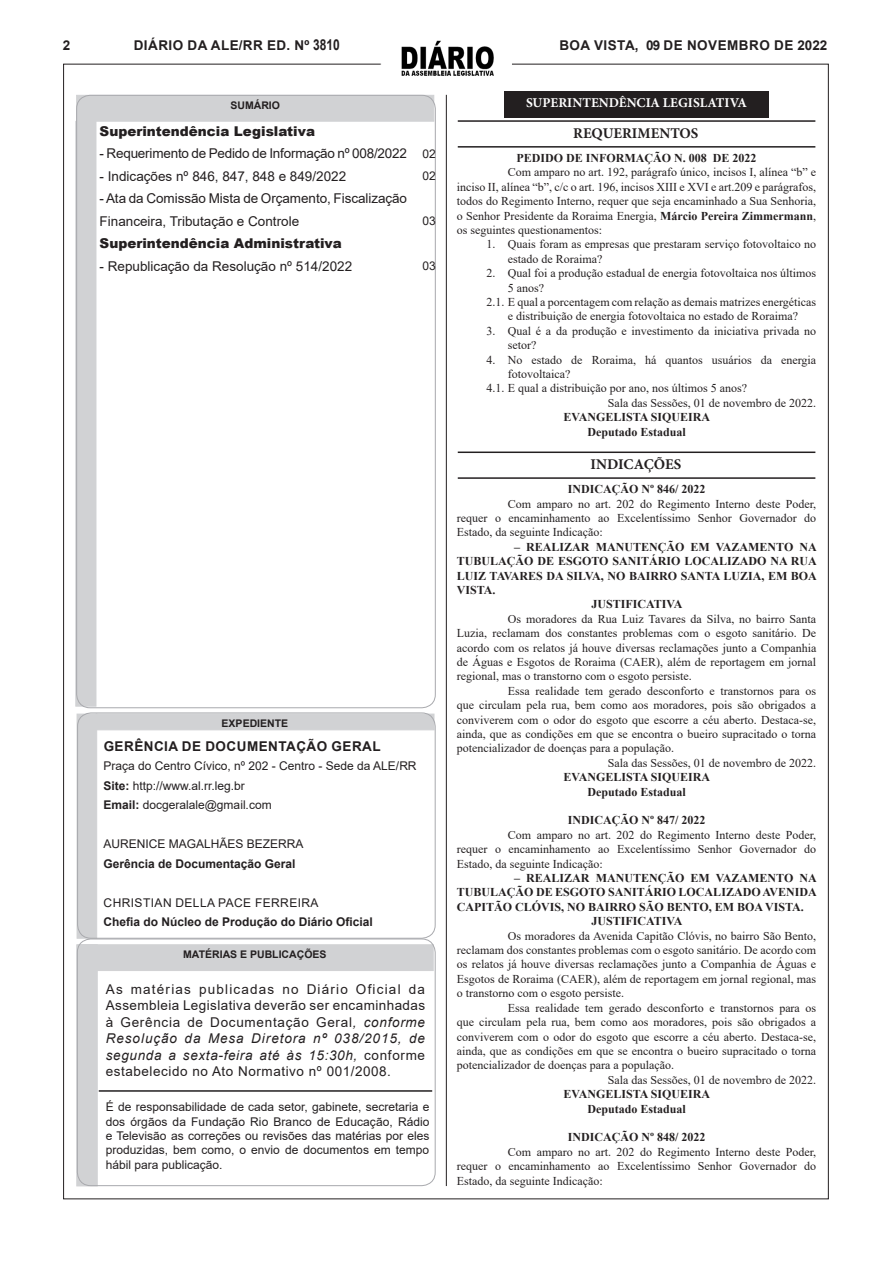
<style>
.page{position:relative;width:893px;height:1263px;background:#fff}
.page>*{position:absolute;margin:0;border:0;box-sizing:border-box;transform-origin:0 0}
.t1{font:700 14.85px "Minion Pro";color:#231f20}
.t2{font:13.5px/16.5px "Arial";color:#231f20;text-align:justify}
.t3{font:700 13.5px "Arial";letter-spacing:.035em;color:#231f20}
.t4{font:900 13.5px "Arial";color:#231f20}
.t5{font:700 13.5px "Minion Pro";color:#fff}
.Body_Text{font:12px/14.4px "Times New Roman";color:#231f20;text-align:justify}
.CENTRO{font:700 12px/14.4px "Times New Roman";color:#231f20;text-align:justify}
.t6{font:12px/14.4px "Arial";color:#231f20;text-align:justify}
.t7{font:700 12px "Arial";color:#231f20}
.t8{font:12px "Arial";letter-spacing:.035em;color:#231f20}
.t9{font:700 10.5px "Arial";color:#231f20}
.s1{font-size:15px}
.s2{font-weight:700}
.s3{font-style:italic}
</style>
<div class="page">
<img style="left:401px;top:41px;width:93px;height:35px">
<hr style="left:446px;top:95px;width:1px;height:1091px;background:#231f20">
<div style="left:77px;top:714px;width:20px;height:224px;background:#d1d2d4"></div>
<div style="left:76px;top:944px;width:22px;height:242px;background:#d1d2d4"></div>
<div style="left:78px;top:944px;width:356px;height:27px;background:#d1d2d4"></div>
<hr style="left:99px;top:1090px;width:333px;height:2px;background:#231f20">
<div style="left:76px;top:95px;width:358px;height:27px;background:#d1d2d4"></div>
<div style="left:96px;top:714px;width:338px;height:16px;background:#d1d2d4"></div>
<div style="left:75px;top:121px;width:21px;height:585px;background:#d1d2d4;border:1px solid #d1d2d4"></div>
<div style="left:77px;top:938px;width:359px;height:248px;border:1px solid #a8a9ad;border-radius:14px"></div>
<div style="left:77px;top:712px;width:359px;height:226px;border:1px solid #a8a9ad;border-radius:14px"></div>
<div style="left:504px;top:91px;width:265px;height:27px;background:#231f20"></div>
<hr style="left:458px;top:120px;width:357px;height:2px;background:#231f20">
<hr style="left:458px;top:146px;width:357px;height:2px;background:#231f20">
<hr style="left:458px;top:451px;width:357px;height:2px;background:#231f20">
<hr style="left:458px;top:477px;width:357px;height:2px;background:#231f20">
<p class="t3" style="left:63px;top:36px;width:9px">2</p>
<p class="t3" style="left:134px;top:36px;width:207px">DIÁRIO DA ALE/RR ED. Nº <span class="s1">3810</span></p>
<p class="t3" style="left:559px;top:35px;width:269px">BOA VISTA, 09 DE NOVEMBRO DE 2022</p>
<p class="t9" style="left:230px;top:98px;width:51px">SUMÁRIO</p>
<p class="t4" style="left:100px;top:121px;width:217px">Superintendência Legislativa</p>
<p class="t2" style="left:100px;top:145px;width:309px">- Requerimento de Pedido de Informação nº 008/2022</p>
<p class="t2" style="left:100px;top:168px;width:248px">- Indicações nº 846, 847, 848 e 849/2022</p>
<p class="t2" style="left:100px;top:187px;width:309px;line-height:22.5px">- Ata da Comissão Mista de Orçamento, Fiscalização<br>Financeira, Tributação e Controle</p>
<p class="t4" style="left:100px;top:234px;width:244px">Superintendência Administrativa</p>
<p class="t2" style="left:100px;top:258px;width:254px">- Republicação da Resolução nº 514/2022</p>
<p class="t6" style="left:422px;top:146px;width:15px">02</p>
<p class="t6" style="left:422px;top:169px;width:15px">02</p>
<p class="t6" style="left:422px;top:214px;width:15px">03</p>
<p class="t6" style="left:422px;top:259px;width:15px">03</p>
<p class="t9" style="left:222px;top:716px;width:68px">EXPEDIENTE</p>
<p class="t3" style="left:104px;top:737px;width:279px">GERÊNCIA DE DOCUMENTAÇÃO GERAL</p>
<p class="t6" style="left:103px;top:759px;width:315px">Praça do Centro Cívico, nº 202 - Centro - Sede da ALE/RR</p>
<p class="t6" style="left:103px;top:778px;width:143px"><span class="s2">Site:</span> http://www.al.rr.leg.br</p>
<p class="t6" style="left:103px;top:798px;width:170px"><span class="s2">Email:</span> docgeralale@gmail.com</p>
<p class="t6" style="left:103px;top:837px;width:202px">AURENICE MAGALHÃES BEZERRA</p>
<p class="t7" style="left:103px;top:855px;width:194px">Gerência de Documentação Geral</p>
<p class="t8" style="left:104px;top:894px;width:216px">CHRISTIAN DELLA PACE FERREIRA</p>
<p class="t7" style="left:103px;top:914px;width:271px">Chefia do Núcleo de Produção do Diário Oficial</p>
<p class="t9" style="left:183px;top:947px;width:145px">MATÉRIAS E PUBLICAÇÕES</p>
<p class="t2" style="left:106px;top:981px;width:321px">As matérias publicadas no Diário Oficial da Assembleia Legislativa deverão ser encaminhadas à Gerência de Documentação Geral<span class="s3">, conforme Resolução da Mesa Diretora nº 038/2015, de segunda a sexta-feira até às 15:30h,</span> conforme estabelecido no Ato Normativo nº 001/2008.</p>
<p class="t6" style="left:106px;top:1100px;width:325px">É de responsabilidade de cada setor, gabinete, secretaria e dos órgãos da Fundação Rio Branco de Educação, Rádio e Televisão as correções ou revisões das matérias por eles produzidas, bem como, o envio de documentos em tempo hábil para publicação.</p>
<p class="t5" style="left:526px;top:93px;width:223px">SUPERINTENDÊNCIA LEGISLATIVA</p>
<p class="t1" style="left:573px;top:122px;width:127px">REQUERIMENTOS</p>
<p class="CENTRO" style="left:517px;top:150px;width:241px">PEDIDO DE INFORMAÇÃO N. 008 DE 2022</p>
<p class="Body_Text" style="left:457px;top:165px;width:361px;text-indent:51px">Com amparo no art. 192, parágrafo único, incisos I, alínea “b” e inciso II, alínea “b”, c/c o art. 196, incisos XIII e XVI e art.209 e parágrafos, todos do Regimento Interno, requer que seja encaminhado a Sua Senhoria, o Senhor Presidente da Roraima Energia, <span class="s2">Márcio Pereira Zimmermann</span>, os seguintes questionamentos:</p>
<p class="Body_Text" style="left:508px;top:237px;width:310px;text-indent:-21px">1. Quais foram as empresas que prestaram serviço fotovoltaico no estado de Roraima?</p>
<p class="Body_Text" style="left:508px;top:266px;width:310px;text-indent:-21px">2. Qual foi a produção estadual de energia fotovoltaica nos últimos<br>5 anos?</p>
<p class="Body_Text" style="left:487px;top:294px;width:331px;text-align:center">2.1. E qual a porcentagem com relação as demais matrizes energéticas e distribuição de energia fotovoltaica no estado de Roraima?</p>
<p class="Body_Text" style="left:508px;top:323px;width:310px;text-indent:-21px">3. Qual é a da produção e investimento da iniciativa privada no setor?</p>
<p class="Body_Text" style="left:508px;top:352px;width:310px;text-indent:-21px">4. No estado de Roraima, há quantos usuários da energia fotovoltaica?</p>
<p class="Body_Text" style="left:487px;top:381px;width:262px">4.1. E qual a distribuição por ano, nos últimos 5 anos?</p>
<p class="Body_Text" style="left:608px;top:395px;width:210px">Sala das Sessões, 01 de novembro de 2022.</p>
<p class="CENTRO" style="left:564px;top:410px;width:148px">EVANGELISTA SIQUEIRA</p>
<p class="CENTRO" style="left:587px;top:424px;width:100px">Deputado Estadual</p>
<p class="t1" style="left:590px;top:453px;width:92px">INDICAÇÕES</p>
<p class="CENTRO" style="left:568px;top:482px;width:139px">INDICAÇÃO Nº 846/ 2022</p>
<p class="Body_Text" style="left:457px;top:496px;width:361px;text-indent:51px">Com amparo no art. 202 do Regimento Interno deste Poder, requer o encaminhamento ao Excelentíssimo Senhor Governador do Estado, da seguinte Indicação:</p>
<p class="CENTRO" style="left:457px;top:539px;width:362px;text-indent:57px">– REALIZAR MANUTENÇÃO EM VAZAMENTO NA TUBULAÇÃO DE ESGOTO SANITÁRIO LOCALIZADO NA RUA LUIZ TAVARES DA SILVA, NO BAIRRO SANTA LUZIA, EM BOA VISTA.</p>
<p class="CENTRO" style="left:591px;top:597px;width:92px">JUSTIFICATIVA</p>
<p class="Body_Text" style="left:457px;top:611px;width:361px;text-indent:51px">Os moradores da Rua Luiz Tavares da Silva, no bairro Santa Luzia, reclamam dos constantes problemas com o esgoto sanitário. De acordo com os relatos já houve diversas reclamações junto a Companhia de Águas e Esgotos de Roraima (CAER), além de reportagem em jornal regional, mas o transtorno com o esgoto persiste.</p>
<p class="Body_Text" style="left:457px;top:683px;width:361px;text-indent:51px">Essa realidade tem gerado desconforto e transtornos para os que circulam pela rua, bem como aos moradores, pois são obrigados a conviverem com o odor do esgoto que escorre a céu aberto. Destaca-se, ainda, que as condições em que se encontra o bueiro supracitado o torna potencializador de doenças para a população.</p>
<p class="Body_Text" style="left:608px;top:755px;width:210px">Sala das Sessões, 01 de novembro de 2022.</p>
<p class="CENTRO" style="left:564px;top:770px;width:148px">EVANGELISTA SIQUEIRA</p>
<p class="CENTRO" style="left:587px;top:784px;width:100px">Deputado Estadual</p>
<p class="CENTRO" style="left:568px;top:813px;width:139px">INDICAÇÃO Nº 847/ 2022</p>
<p class="Body_Text" style="left:457px;top:827px;width:361px;text-indent:51px">Com amparo no art. 202 do Regimento Interno deste Poder, requer o encaminhamento ao Excelentíssimo Senhor Governador do Estado, da seguinte Indicação:</p>
<p class="CENTRO" style="left:457px;top:870px;width:362px;text-indent:57px">– REALIZAR MANUTENÇÃO EM VAZAMENTO NA TUBULAÇÃO DE ESGOTO SANITÁRIO LOCALIZADO AVENIDA CAPITÃO CLÓVIS, NO BAIRRO SÃO BENTO, EM BOA VISTA.</p>
<p class="CENTRO" style="left:591px;top:914px;width:92px">JUSTIFICATIVA</p>
<p class="Body_Text" style="left:457px;top:928px;width:361px;text-indent:51px">Os moradores da Avenida Capitão Clóvis, no bairro São Bento, reclamam dos constantes problemas com o esgoto sanitário. De acordo com os relatos já houve diversas reclamações junto a Companhia de Águas e Esgotos de Roraima (CAER), além de reportagem em jornal regional, mas o transtorno com o esgoto persiste.</p>
<p class="Body_Text" style="left:457px;top:1000px;width:361px;text-indent:51px">Essa realidade tem gerado desconforto e transtornos para os que circulam pela rua, bem como aos moradores, pois são obrigados a conviverem com o odor do esgoto que escorre a céu aberto. Destaca-se, ainda, que as condições em que se encontra o bueiro supracitado o torna potencializador de doenças para a população.</p>
<p class="Body_Text" style="left:608px;top:1072px;width:210px">Sala das Sessões, 01 de novembro de 2022.</p>
<p class="CENTRO" style="left:564px;top:1086px;width:148px">EVANGELISTA SIQUEIRA</p>
<p class="CENTRO" style="left:587px;top:1101px;width:100px">Deputado Estadual</p>
<p class="CENTRO" style="left:568px;top:1130px;width:139px">INDICAÇÃO Nº 848/ 2022</p>
<p class="Body_Text" style="left:457px;top:1144px;width:361px;text-indent:51px">Com amparo no art. 202 do Regimento Interno deste Poder, requer o encaminhamento ao Excelentíssimo Senhor Governador do Estado, da seguinte Indicação:</p>
</div>
